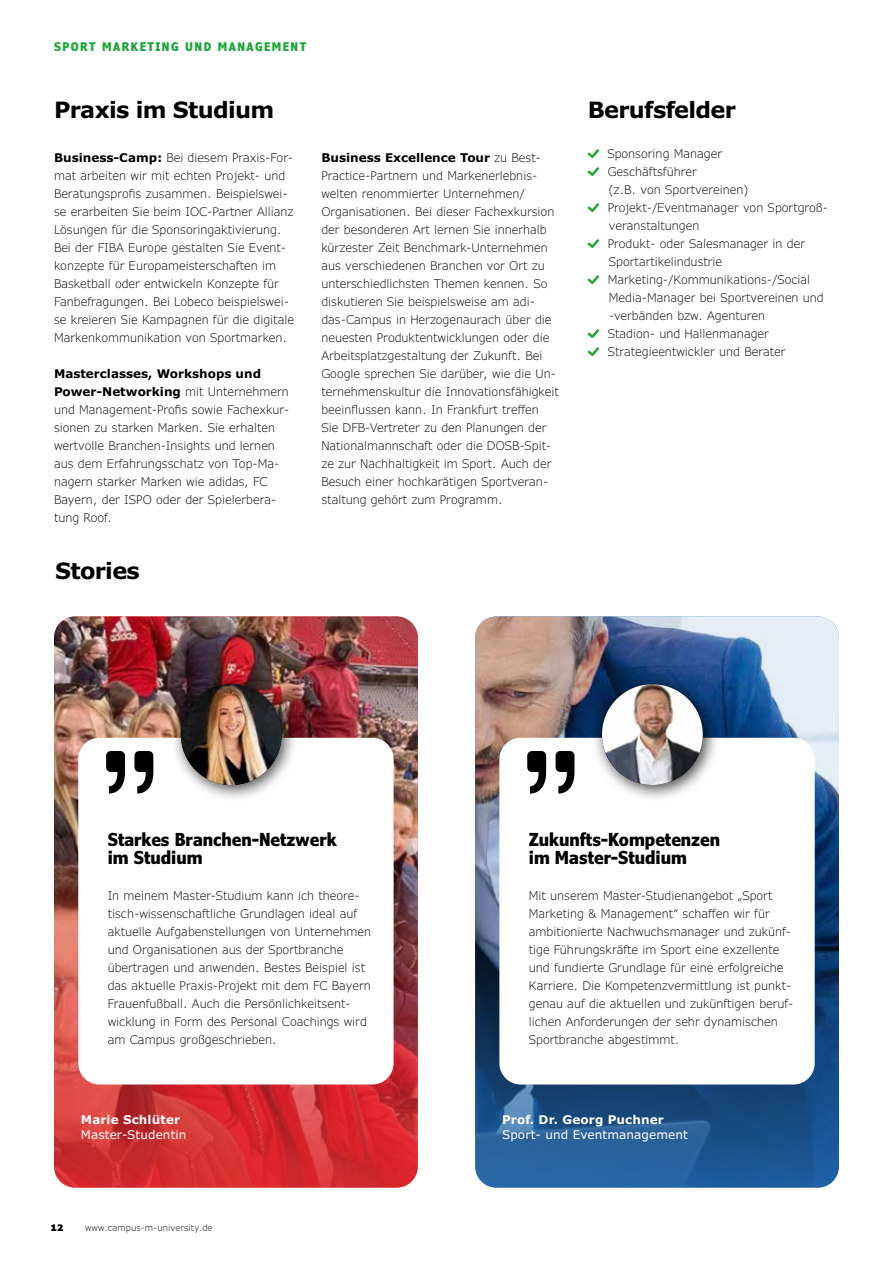
<style>
.page{position:relative;width:893px;height:1263px;background:#fff}
.page>*{position:absolute;margin:0;border:0;box-sizing:border-box;transform-origin:0 0}
.t1{font:700 22.5px "Verdana Pro";letter-spacing:-.03em;color:#000}
.t2{font:700 condensed 18px/18px "Verdana Pro";color:#000}
.t3{font:300 12px/18px "Verdana Pro";color:#000}
.t4{font:12px "Verdana Pro";letter-spacing:.01em;color:#fff}
.t5{font:700 12px "Verdana Pro";letter-spacing:.01em;color:#fff}
.t6{font:700 condensed 12px "Verdana Pro";letter-spacing:.125em;color:#18a637}
.t7{font:300 9px "Verdana Pro";letter-spacing:.01em;color:#000}
.t8{font:900 9px "Verdana Pro";color:#000}
.s1{font-weight:700}
</style>
<div class="page">
<img style="left:475px;top:616px;width:364px;height:572px">
<div style="left:499px;top:738px;width:316px;height:346px;background:#fff;border-radius:21px"></div>
<svg style="left:527px;top:751px;width:47px;height:42px"></svg>
<div style="left:591px;top:673px;width:129px;height:129px;background:#000;opacity:.75"></div>
<img style="left:602px;top:684px;width:101px;height:101px;border-radius:50px">
<img style="left:54px;top:616px;width:364px;height:571px">
<div style="left:78px;top:738px;width:316px;height:346px;background:#fff;border-radius:21px"></div>
<svg style="left:106px;top:751px;width:47px;height:42px"></svg>
<div style="left:170px;top:673px;width:129px;height:129px;background:#000;opacity:.75"></div>
<img style="left:181px;top:684px;width:101px;height:101px;border-radius:50px">
<svg style="left:587px;top:149px;width:13px;height:27px"></svg>
<svg style="left:587px;top:203px;width:13px;height:9px"></svg>
<svg style="left:587px;top:239px;width:13px;height:9px"></svg>
<svg style="left:587px;top:275px;width:13px;height:9px"></svg>
<svg style="left:587px;top:329px;width:13px;height:27px"></svg>
<p class="t6" style="left:54px;top:38px;width:254px">SPORT MARKETING UND MANAGEMENT</p>
<h1 class="t1" style="left:54px;top:96px;width:222px">Praxis im Studium</h1>
<p class="t3" style="left:54px;top:149px;width:242px"><span class="s1">Business-Camp:</span> Bei diesem Praxis-For&shy;mat arbeiten wir mit echten Projekt- und Beratungsprofis zusammen. Beispielswei&shy;se erarbeiten Sie beim IOC-Partner Allianz Lösungen für die Sponsoringaktivierung.<br>Bei der FIBA Europe gestalten Sie Event&shy;konzepte für Europameisterschaften im Basketball oder entwickeln Konzepte für Fanbefragungen. Bei Lobeco beispielswei&shy;se kreieren Sie Kampagnen für die digitale Markenkommunikation von Sportmarken.</p>
<p class="t3" style="left:54px;top:365px;width:237px"><span class="s1">Masterclasses, Workshops und Power-Networking</span> mit Unternehmern und Management-Profis sowie Fachexkur&shy;sionen zu starken Marken. Sie erhalten wertvolle Branchen-Insights und lernen aus dem Erfahrungsschatz von Top-Ma&shy;nagern starker Marken wie adidas, FC Bayern, der ISPO oder der Spielerbera&shy;tung Roof.</p>
<h1 class="t1" style="left:55px;top:556px;width:86px">Stories</h1>
<p class="t3" style="left:321px;top:149px;width:239px"><span class="s1">Business Excellence Tour</span> zu Best-Practice-Partnern und Markenerlebnis&shy;welten renommierter Unternehmen/ Organisationen. Bei dieser Fachexkursion der besonderen Art lernen Sie innerhalb kürzester Zeit Benchmark-Unternehmen aus verschiedenen Branchen vor Ort zu unterschiedlichsten Themen kennen. So diskutieren Sie beispielsweise am adi&shy;das-Campus in Herzogenaurach über die neuesten Produktentwicklungen oder die Arbeitsplatzgestaltung der Zukunft. Bei Google sprechen Sie darüber, wie die Un&shy;ternehmenskultur die Innovationsfähigkeit beeinflussen kann. In Frankfurt treffen Sie DFB-Vertreter zu den Planungen der Nationalmannschaft oder die DOSB-Spit&shy;ze zur Nachhaltigkeit im Sport. Auch der Besuch einer hochkarätigen Sportveran&shy;staltung gehört zum Programm.</p>
<h1 class="t1" style="left:588px;top:96px;width:150px">Berufsfelder</h1>
<p class="t3" style="left:607px;top:145px;width:222px">Sponsoring Manager<br>Geschäftsführer<br>(z.B. von Sportvereinen)<br>Projekt-/Eventmanager von Sportgroß&shy;veranstaltungen<br>Produkt- oder Salesmanager in der<br>Sportartikelindustrie<br>Marketing-/Kommunikations-/Social<br>Media-Manager bei Sportvereinen und -verbänden bzw. Agenturen<br>Stadion- und Hallenmanager<br>Strategieentwickler und Berater</p>
<h2 class="t2" style="left:108px;top:830px;width:230px">Starkes Branchen-Netzwerk im Studium</h2>
<p class="t3" style="left:108px;top:887px;width:265px">In meinem Master-Studium kann ich theore&shy;tisch-wissenschaftliche Grundlagen ideal auf aktuelle Aufgabenstellungen von Unternehmen und Organisationen aus der Sportbranche übertragen und anwenden. Bestes Beispiel ist das aktuelle Praxis-Projekt mit dem FC Bayern Frauenfußball. Auch die Persönlichkeitsent&shy;wicklung in Form des Personal Coachings wird am Campus großgeschrieben.</p>
<p class="t5" style="left:81px;top:1112px;width:101px">Marie Schlüter</p>
<p class="t4" style="left:81px;top:1126px;width:107px">Master-Studentin</p>
<p class="t8" style="left:51px;top:1221px;width:15px">12</p>
<p class="t7" style="left:85px;top:1221px;width:129px">www.campus-m-university.de</p>
<h2 class="t2" style="left:529px;top:830px;width:193px">Zukunfts-Kompetenzen im Master-Studium</h2>
<p class="t3" style="left:529px;top:887px;width:266px">Mit unserem Master-Studienangebot „Sport Marketing &amp; Management“ schaffen wir für ambitionierte Nachwuchsmanager und zukünf&shy;tige Führungskräfte im Sport eine exzellente und fundierte Grundlage für eine erfolgreiche Karriere. Die Kompetenzvermittlung ist punkt&shy;genau auf die aktuellen und zukünftigen beruf&shy;lichen Anforderungen der sehr dynamischen Sportbranche abgestimmt.</p>
<p class="t5" style="left:502px;top:1112px;width:163px">Prof. Dr. Georg Puchner</p>
<p class="t4" style="left:502px;top:1126px;width:187px">Sport- und Eventmanagement</p>
</div>
